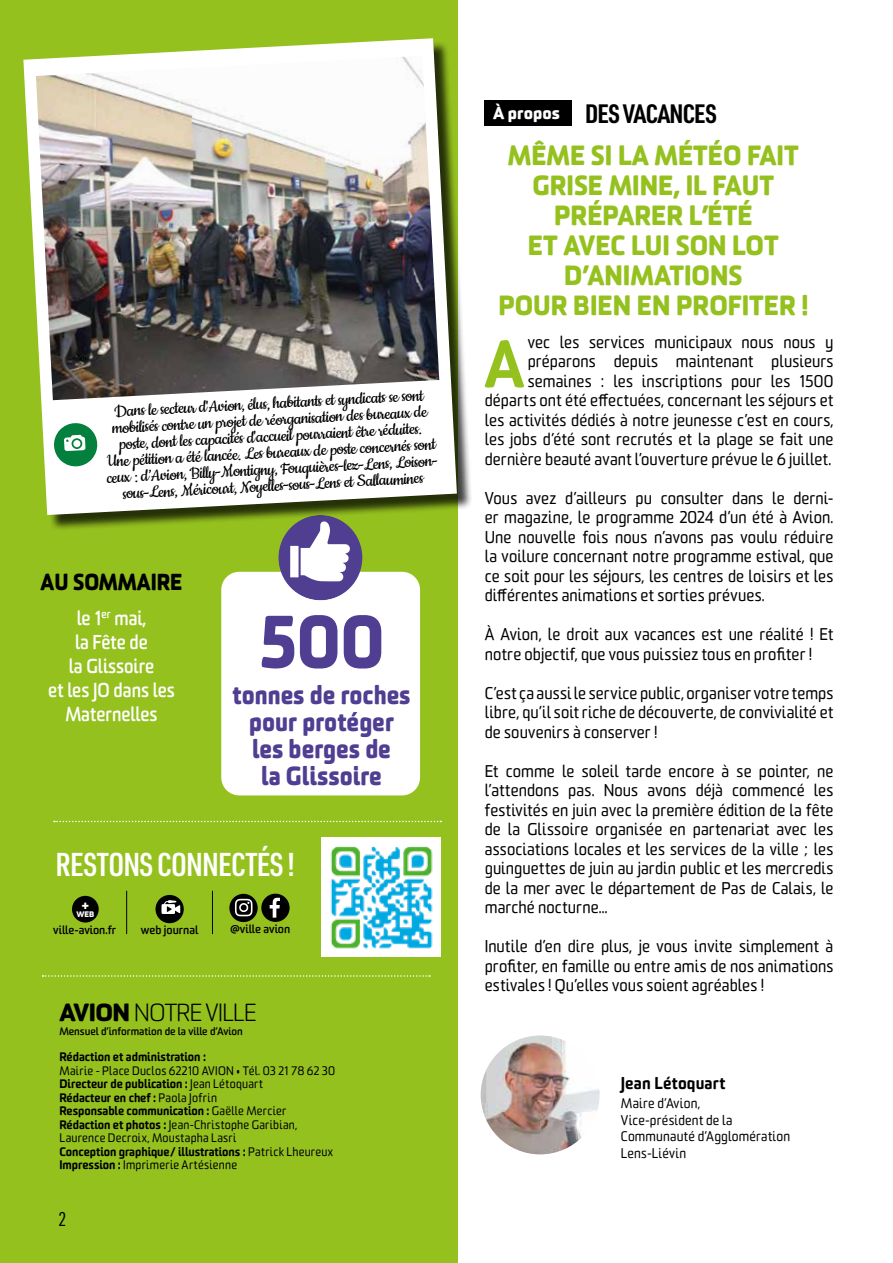
<style>
.page{position:relative;width:893px;height:1263px;background:#fff}
.page>*{position:absolute;margin:0;border:0;box-sizing:border-box;transform-origin:0 0}
.t1{font:800 72px "Sommet Rounded";color:#4f3e91;scale:.9 1}
.t2{font:900 63.9px "Sommet Rounded";color:#95c11f;scale:.96 1}
.t3{font:600 32.4px "URWDIN Cond";letter-spacing:-.025em;color:#fff}
.t4{font:800 27px/30px "Sommet Rounded";color:#95c11f;text-align:center;scale:.93 1}
.t5{font:700 26.1px "URWDIN Cond";letter-spacing:-.025em;color:#000}
.t6{font:800 25.5px/27px "Sommet Rounded";color:#4f3e91;text-align:center;scale:.9 1}
.t7{font:300 24px "Sommet Rounded";letter-spacing:-.025em;color:#000}
.t8{font:800 22.5px "Sommet Rounded";color:#000;scale:.9 1}
.t9{font:19.5px/16.5px "Cookie";color:#000;text-align:center;scale:1.04 1}
.t10{font:700 19.5px/24px "Sommet Rounded";color:#fff;text-align:center;scale:.9 1}
.t11{font:19.5px "URWDIN Cond";color:#000}
.t12{font:16.5px/19.5px "Sommet Rounded";letter-spacing:.01em;color:#000;text-align:justify;scale:.96 1}
.t13{font:900 16.5px "Sommet Rounded";letter-spacing:.01em;color:#000;scale:.96 1}
.t14{font:13.5px/16.5px "Sommet Rounded";letter-spacing:.02em;color:#000;scale:.96 1}
.t15{font:12px/13.5px "Sommet Rounded";letter-spacing:.02em;color:#000;scale:.96 1}
.t16{font:900 12px "Sommet Rounded";letter-spacing:-.005em;color:#000;scale:.96 1}
.t17{font:800 12px "Sommet Rounded";color:#fff}
.t18{font:700 11.4px "Sommet Rounded";color:#000}
.t19{font:700 10.5px "Sommet Rounded";color:#000}
.t20{font:800 7.8px "Sommet Rounded";color:#fff}
.s1{font-weight:800}
.s2{font-weight:900}
</style>
<div class="page">
<div style="left:0;top:0;width:458px;height:1263px;background:#95c11f"></div>
<img style="left:481px;top:1035px;width:119px;height:119px;border-radius:59px">
<div style="left:221px;top:572px;width:199px;height:223px;background:#fff;border-radius:18px"></div>
<svg style="left:279px;top:531px;width:83px;height:69px"></svg>
<div style="left:25px;top:40px;width:448px;height:491px;background:#000;opacity:.75"></div>
<svg style="left:23px;top:38px;width:434px;height:477px;fill:#fff"></svg>
<img style="left:36px;top:56px;width:403px;height:344px">
<svg style="left:52px;top:421px;width:48px;height:48px;background:#79bb98"></svg>
<img style="left:322px;top:837px;width:119px;height:120px">
<div style="left:72px;top:896px;width:27px;height:26px;background:#000;border-radius:50%"></div>
<svg style="left:229px;top:894px;width:29px;height:28px"></svg>
<svg style="left:235px;top:899px;width:17px;height:17px"></svg>
<div style="left:261px;top:894px;width:29px;height:28px;background:#000;border-radius:50%"></div>
<svg style="left:270px;top:898px;width:10px;height:20px"></svg>
<div style="left:155px;top:895px;width:29px;height:28px;background:#000;border-radius:50%"></div>
<div style="left:161px;top:904px;width:14px;height:10px;background:#fff"></div>
<svg style="left:163px;top:900px;width:17px;height:13px"></svg>
<hr style="left:212px;top:891px;width:1px;height:43px;background:#000">
<svg style="left:54px;top:821px;width:387px;height:1px"></svg>
<hr style="left:126px;top:891px;width:1px;height:43px;background:#000">
<div style="left:485px;top:100px;width:87px;height:26px;background:#000"></div>
<svg style="left:43px;top:975px;width:387px;height:2px"></svg>
<p class="t9" style="left:103px;top:404px;width:324px;rotate:-3deg">Dans le secteur d'Avion, élus, habitants et syndicats se sont mobilisés contre un projet de réorganisation des bureaux de poste, dont les capacités d'accueil pourraient être réduites.<br>Une pétition a été lancée. Les bureaux de poste concernés sont ceux : d’Avion, Billy-Montigny, Fouquières-lez-Lens, Loison&shy;sous-Lens, Méricourt, Noyelles-sous-Lens et Sallaumines</p>
<h3 class="t8" style="left:41px;top:566px;width:159px">AU SOMMAIRE</h3>
<p class="t10" style="left:48px;top:605px;width:142px">le 1<sup>er</sup> mai,<br>la Fête de<br>la Glissoire<br>et les JO dans les<br>Maternelles</p>
<h1 class="t1" style="left:259px;top:593px;width:141px">500</h1>
<h3 class="t6" style="left:232px;top:680px;width:199px">tonnes de roches pour protéger les berges de<br>la Glissoire</h3>
<h3 class="t3" style="left:55px;top:843px;width:241px">RESTONS CONNECTÉS !</h3>
<p class="t17" style="left:81px;top:896px;width:9px">+</p>
<p class="t20" style="left:76px;top:909px;width:19px">WEB</p>
<p class="t18" style="left:53px;top:923px;width:64px">ville-avion.fr</p>
<p class="t18" style="left:141px;top:922px;width:59px">web journal</p>
<p class="t18" style="left:230px;top:922px;width:62px">@ville avion</p>
<h3 class="t7" style="left:60px;top:998px;width:199px"><span class="s1">AVION</span> NOTRE VILLE</h3>
<p class="t19" style="left:60px;top:1024px;width:185px">Mensuel d’information de la ville d’Avion</p>
<p class="t16" style="left:60px;top:1049px;width:154px">Rédaction et administration :</p>
<p class="t15" style="left:60px;top:1064px;width:289px">Mairie - Place Duclos 62210 AVION • Tél. 03 21 78 62 30<br><span class="s2">Directeur de publication :</span> Jean Létoquart<br><span class="s2">Rédacteur en chef :</span> Paola Jofrin<br><span class="s2">Responsable communication :</span> Gaëlle Mercier <span class="s2">Rédaction et photos :</span> Jean-Christophe Garibian, Laurence Decroix, Moustapha Lasri<br><span class="s2">Conception graphique/ illustrations :</span> Patrick Lheureux <span class="s2">Impression :</span> Imprimerie Artésienne</p>
<p class="t11" style="left:59px;top:1206px;width:10px">2</p>
<h3 class="t5" style="left:493px;top:96px;width:225px"><sup>À</sup> <sup>propos</sup> DES VACANCES</h3>
<h3 class="t4" style="left:498px;top:139px;width:335px">MÊME SI LA MÉTÉO FAIT<br>GRISE MINE, IL FAUT<br>PRÉPARER L’ÉTÉ<br>ET AVEC LUI SON LOT<br>D’ANIMATIONS<br>POUR BIEN EN PROFITER !</h3>
<h2 class="t2" style="left:484px;top:322px;width:44px">A</h2>
<p class="t12" style="left:485px;top:332px;width:365px;text-align:right">vec les services municipaux nous nous y préparons depuis maintenant plusieurs semaines : les inscriptions pour les 1500 départs ont été effectuées, concernant les séjours et les activités dédiés à notre jeunesse c’est en cours, les jobs d’été sont recrutés et la plage se fait une dernière beauté avant l’ouverture prévue le 6 juillet.</p>
<p class="t12" style="left:485px;top:488px;width:365px">Vous avez d’ailleurs pu consulter dans le derni&shy;er magazine, le programme 2024 d’un été à Avion.<br>Une nouvelle fois nous n’avons pas voulu réduire la voilure concernant notre programme estival, que ce soit pour les séjours, les centres de loisirs et les différentes animations et sorties prévues.</p>
<p class="t12" style="left:485px;top:625px;width:365px">À Avion, le droit aux vacances est une réalité ! Et notre objectif, que vous puissiez tous en profiter !</p>
<p class="t12" style="left:485px;top:683px;width:365px">C’est ça aussi le service public, organiser votre temps libre, qu’il soit riche de découverte, de convivialité et de souvenirs à conserver !</p>
<p class="t12" style="left:485px;top:761px;width:365px">Et comme le soleil tarde encore à se pointer, ne l’attendons pas. Nous avons déjà commencé les festivités en juin avec la première édition de la fête de la Glissoire organisée en partenariat avec les associations locales et les services de la ville ; les guinguettes de juin au jardin public et les mercredis de la mer avec le département de Pas de Calais, le marché nocturne…</p>
<p class="t12" style="left:485px;top:937px;width:365px">Inutile d’en dire plus, je vous invite simplement à profiter, en famille ou entre amis de nos animations estivales ! Qu’elles vous soient agréables !</p>
<p class="t13" style="left:621px;top:1072px;width:110px">Jean Létoquart</p>
<p class="t14" style="left:621px;top:1095px;width:178px">Maire d’Avion,<br>Vice-président de la<br>Communauté d’Agglomération<br>Lens-Liévin</p>
</div>
